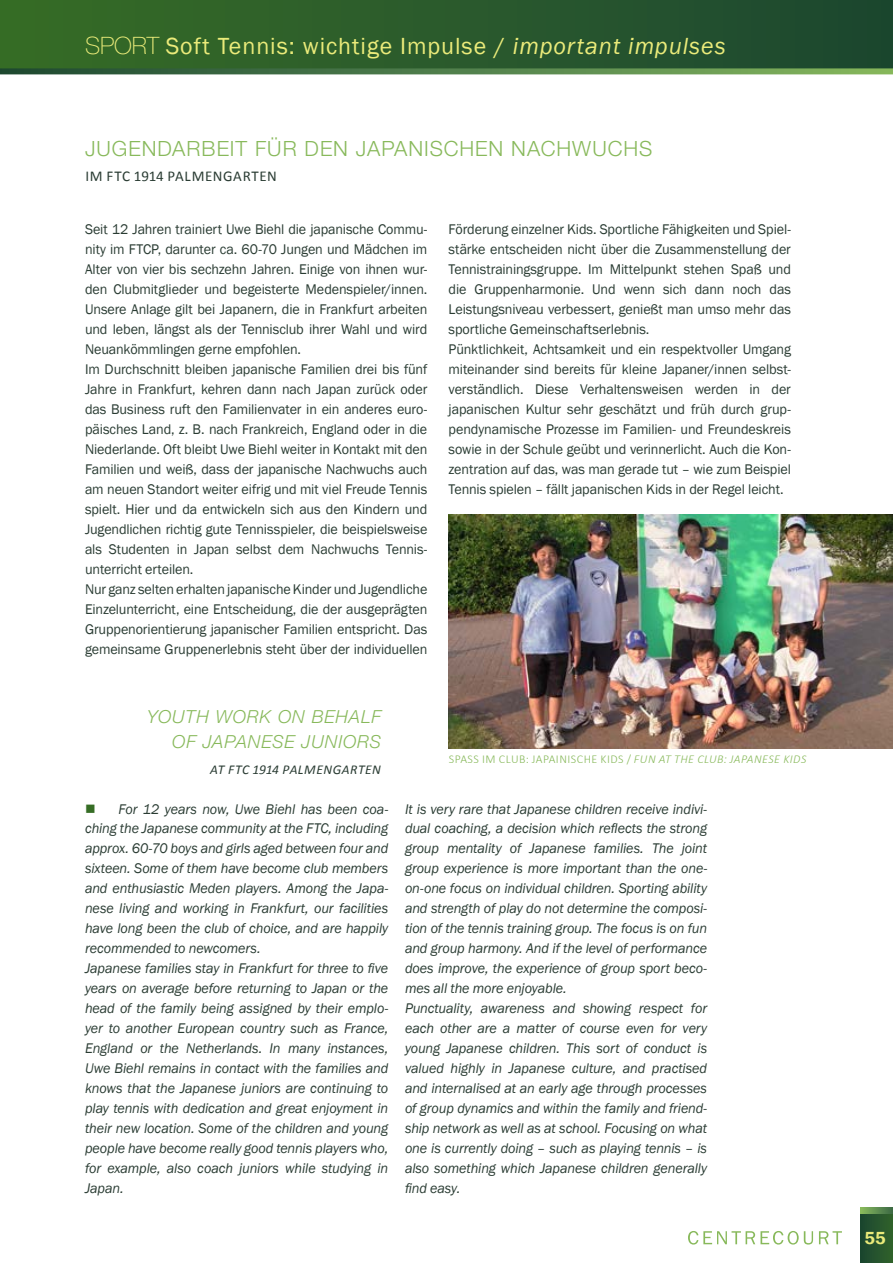
<style>
.page{position:relative;width:893px;height:1263px;background:#fff}
.page>*{position:absolute;margin:0;border:0;box-sizing:border-box;transform-origin:0 0}
.t1{font:24px "Franklin Gothic";letter-spacing:.04em;color:#ebeb7a}
.t2{font:300 21px "Helvetica Neue";letter-spacing:.045em;color:#88b95b}
.t3{font:italic 300 18px "Helvetica Neue";letter-spacing:.04em;color:#88b95b}
.t4{font:600 18px "Franklin Gothic";color:#ebeb7a}
.t5{font:15px "Calibri";letter-spacing:.04em;color:#2a3c33}
.t6{font:14.4px/20px "Franklin Gothic";letter-spacing:-.01em;color:#2a3c33}
.t7{font:italic 14.4px/20px "Franklin Gothic";letter-spacing:-.01em;color:#2a3c33}
.t8{font:italic 13.5px "Calibri";letter-spacing:.015em;color:#2a3c33}
.t9{font:italic 300 12px "Calibri";letter-spacing:.04em;color:#88b95b}
.t10{font:300 12px "Calibri";color:#88b95b}
.s1{font-family:"Helvetica Neue";font-weight:100}
.s2{font-style:italic}
.s3{font-style:normal}
.s4{color:#366d25}
</style>
<div class="page">
<div style="left:861px;top:1213px;width:32px;height:50px;background:linear-gradient(to right,#1c4630,#30612b)"></div>
<svg style="left:688px;top:1231px;width:154px;height:13px"></svg>
<svg style="left:861px;top:1208px;width:32px;height:5px"></svg>
<div style="left:0;top:0;width:893px;height:72px;background:linear-gradient(to right,#376d26,#1d4730)"></div>
<svg style="left:0;top:68px;width:893px;height:6px;background:#4e7c47"></svg>
<img style="left:449px;top:515px;width:444px;height:233px">
<h1 class="t1" style="left:85px;top:31px;width:642px"><span class="s1">SPORT</span> Soft Tennis: wichtige Impulse / <span class="s2">important impulses</span></h1>
<h2 class="t2" style="left:85px;top:136px;width:553px">JUG ENDARBEIT FÜR DEN JAPANISCH EN NACHWUCHS</h2>
<p class="t5" style="left:85px;top:167px;width:193px">IM FTC 1914 PALMENGARTEN</p>
<p class="t6" style="left:85px;top:219px;width:344px">Seit 12 Jahren trainiert Uwe Biehl die japanische Commu&shy;nity im FTCP, darunter ca. 60-70 Jungen und Mädchen im Alter von vier bis sechzehn Jahren. Einige von ihnen wur&shy;den Clubmitglieder und begeisterte Medenspieler/innen.<br>Unsere Anlage gilt bei Japanern, die in Frankfurt arbeiten und leben, längst als der Tennisclub ihrer Wahl und wird Neuankömmlingen gerne empfohlen.<br>Im Durchschnitt bleiben japanische Familien drei bis fünf Jahre in Frankfurt, kehren dann nach Japan zurück oder das Business ruft den Familienvater in ein anderes euro&shy;päisches Land, z. B. nach Frankreich, England oder in die Niederlande. Oft bleibt Uwe Biehl weiter in Kontakt mit den Familien und weiß, dass der japanische Nachwuchs auch am neuen Standort weiter eifrig und mit viel Freude Tennis spielt. Hier und da entwickeln sich aus den Kindern und Jugendlichen richtig gute Tennisspieler, die beispielsweise als Studenten in Japan selbst dem Nachwuchs Tennis&shy;unterricht erteilen.<br>Nur ganz selten erhalten japanische Kinder und Jugendliche Einzelunterricht, eine Entscheidung, die der ausgeprägten Gruppenorientierung japanischer Familien entspricht. Das gemeinsame Gruppenerlebnis steht über der individuellen</p>
<p class="t6" style="left:449px;top:219px;width:344px">Förderung einzelner Kids. Sportliche Fähigkeiten und Spiel&shy;stärke entscheiden nicht über die Zusammenstellung der Tennistrainingsgruppe. Im Mittelpunkt stehen Spaß und die Gruppenharmonie. Und wenn sich dann noch das Leistungsniveau verbessert, genießt man umso mehr das sportliche Gemeinschaftserlebnis.<br>Pünktlichkeit, Achtsamkeit und ein respektvoller Umgang miteinander sind bereits für kleine Japaner/innen selbst&shy;verständlich. Diese Verhaltensweisen werden in der japanischen Kultur sehr geschätzt und früh durch grup&shy;pendynamische Prozesse im Familien- und Freundeskreis sowie in der Schule geübt und verinnerlicht. Auch die Kon&shy;zentration auf das, was man gerade tut – wie zum Beispiel Tennis spielen – fällt japanischen Kids in der Regel leicht.</p>
<p class="t3" style="left:147px;top:706px;width:190px">YO UTH WORK ON BEHAL</p>
<p class="t3" style="left:371px;top:706px;width:11px">F</p>
<p class="t3" style="left:172px;top:731px;width:53px">OF JAPA</p>
<p class="t3" style="left:248px;top:731px;width:135px">NESE JUNIORS</p>
<p class="t8" style="left:210px;top:760px;width:89px">AT FTC 1914 PALMENGAR</p>
<p class="t8" style="left:358px;top:760px;width:16px">TEN</p>
<p class="t10" style="left:449px;top:751px;width:19px">SPASS</p>
<p class="t9" style="left:482px;top:751px;width:326px"><span class="s3">IM CLUB: JAPAINISCHE KIDS /</span> FUN AT THE CLUB: JAPANESE KIDS</p>
<p class="t7" style="left:85px;top:799px;width:305px"><span class="s4">■</span> For 12 years now, Uwe Biehl has been coa&shy;ching the Japanese community at the FTC, including approx. 60-70 boys and girls aged between four and sixteen. Some of them have become club members and enthusiastic Meden players. Among the Japa&shy;nese living and working in Frankfurt, our facilities have long been the club of choice, and are happily recommended to newcomers.<br>Japanese families stay in Frankfurt for three to five years on average before returning to Japan or the head of the family being assigned by their emplo&shy;yer to another European country such as France, England or the Netherlands. In many instances, Uwe Biehl remains in contact with the families and knows that the Japanese juniors are continuing to play tennis with dedication and great enjoyment in their new location. Some of the children and young people have become really good tennis players who, for example, also coach juniors while studying in Japan.</p>
<p class="t7" style="left:405px;top:799px;width:304px">It is very rare that Japanese children receive indivi&shy;dual coaching, a decision which reflects the strong group mentality of Japanese families. The joint group experience is more important than the one&shy;on-one focus on individual children. Sporting ability and strength of play do not determine the composi&shy;tion of the tennis training group. The focus is on fun and group harmony. And if the level of performance does improve, the experience of group sport beco&shy;mes all the more enjoyable.<br>Punctuality, awareness and showing respect for each other are a matter of course even for very young Japanese children. This sort of conduct is valued highly in Japanese culture, and practised and internalised at an early age through processes of group dynamics and within the family and friend&shy;ship network as well as at school. Focusing on what one is currently doing – such as playing tennis – is also something which Japanese children generally find easy.</p>
<p class="t4" style="left:865px;top:1226px;width:23px">55</p>
</div>
